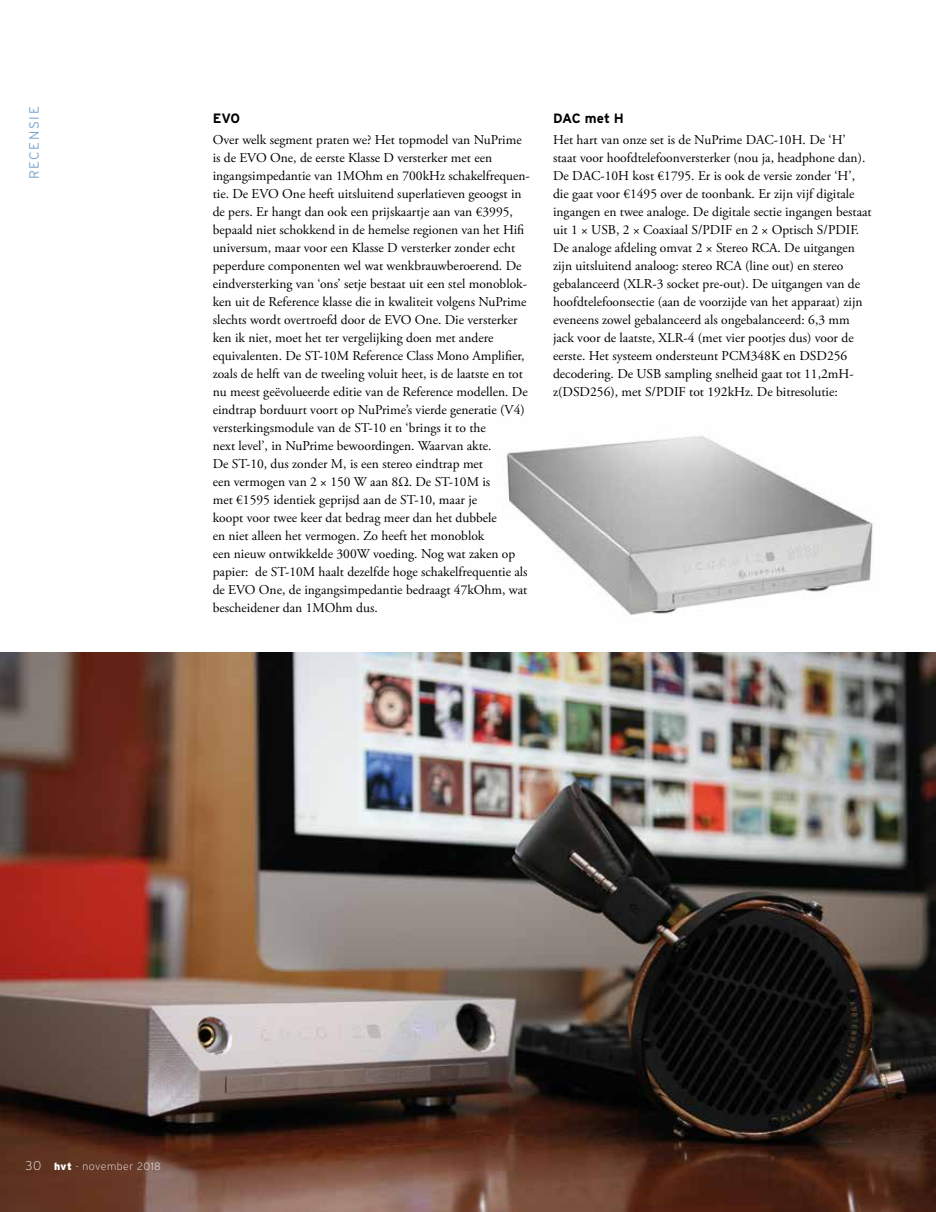
<style>
.page{position:relative;width:936px;height:1212px;background:#fff}
.page>*{position:absolute;margin:0;border:0;box-sizing:border-box;transform-origin:0 0}
.t1{font:13.5px/18px "Adobe Garamond Pro";color:#000}
.t2{font:700 13.5px "Interstate";letter-spacing:-.015em;color:#000}
.t3{font:300 13.5px "Interstate";letter-spacing:.12em;color:#7ca6cc}
.t4{font:200 10.5px "Interstate";letter-spacing:.05em;color:#fff}
.s1{font-size:12.75px}
.s2{font-weight:900}
</style>
<div class="page">
<img style="left:442px;top:436px;width:481px;height:217px">
<img style="left:0;top:653px;width:935px;height:559px">
<p class="t3" style="left:27px;top:179px;width:74px;rotate:-90deg">RECENSIE</p>
<p class="t2" style="left:213px;top:111px;width:29px">EVO</p>
<p class="t1" style="left:213px;top:131px;width:319px">Over welk segment praten we? Het topmodel van NuPrime is de EVO One, de eerste Klasse D versterker met een ingangsimpedantie van 1MOhm en 700kHz schakelfrequen&shy;tie. De EVO One heeft uitsluitend superlatieven geoogst in de pers. Er hangt dan ook een prijskaartje aan van €3995, bepaald niet schokkend in de hemelse regionen van het Hifi universum, maar voor een Klasse D versterker zonder echt peperdure componenten wel wat wenkbrauwberoerend. De eindversterking van ‘ons’ setje bestaat uit een stel monoblok&shy;ken uit de Reference klasse die in kwaliteit volgens NuPrime slechts wordt overtroefd door de EVO One. Die versterker ken ik niet, moet het ter vergelijking doen met andere equivalenten. De ST-10M Reference Class Mono Amplifier, zoals de helft van de tweeling voluit heet, is de laatste en tot nu meest geëvolueerde editie van de Reference modellen. De eindtrap borduurt voort op NuPrime’s vierde generatie (V4) versterkingsmodule van de ST-10 en ‘brings it to the<br>next level’, in NuPrime bewoordingen. Waarvan akte.<br>De ST-10, dus zonder M, is een stereo eindtrap met<br>een vermogen van 2 × 150 W aan 8Ω. De ST-10M is<br>met €1595 identiek geprijsd aan de ST-10, maar je<br>koopt voor twee keer dat bedrag meer dan het dubbele<br>en niet alleen het vermogen. Zo heeft het monoblok<br>een nieuw ontwikkelde 300W voeding. Nog wat zaken op papier: de ST-10M haalt dezelfde hoge schakelfrequentie als de EVO One, de ingangsimpedantie bedraagt 47kOhm, wat bescheidener dan 1MOhm dus.</p>
<p class="t2" style="left:553px;top:111px;width:72px">DAC met H</p>
<p class="t1" style="left:553px;top:131px;width:320px">Het hart van onze set is de NuPrime DAC-10H. De ‘H’ staat voor hoofdtelefoonversterker (nou ja, headphone dan).<br>De DAC-10H kost €1795. Er is ook de versie zonder ‘H’, die gaat voor €1495 over de toonbank. Er zijn vijf digitale ingangen en twee analoge. De digitale sectie ingangen bestaat uit 1 × USB, 2 × Coaxiaal S/PDIF en 2 × Optisch S/PDIF.<br>De analoge afdeling omvat 2 × Stereo RCA. De uitgangen zijn uitsluitend analoog: stereo RCA (line out) en stereo gebalanceerd (XLR-3 socket pre-out). De uitgangen van de hoofdtelefoonsectie (aan de voorzijde van het apparaat) zijn eveneens zowel gebalanceerd als ongebalanceerd: 6,3 mm jack voor de laatste, XLR-4 (met vier pootjes dus) voor de eerste. Het systeem ondersteunt PCM348K en DSD256 decodering. De USB sampling snelheid gaat tot 11,2mH&shy;z(DSD256), met S/PDIF tot 192kHz. De bitresolutie:</p>
<p class="t4" style="left:26px;top:1160px;width:137px"><span class="s1">30</span> <span class="s2">hvt</span> - november 2018</p>
</div>
